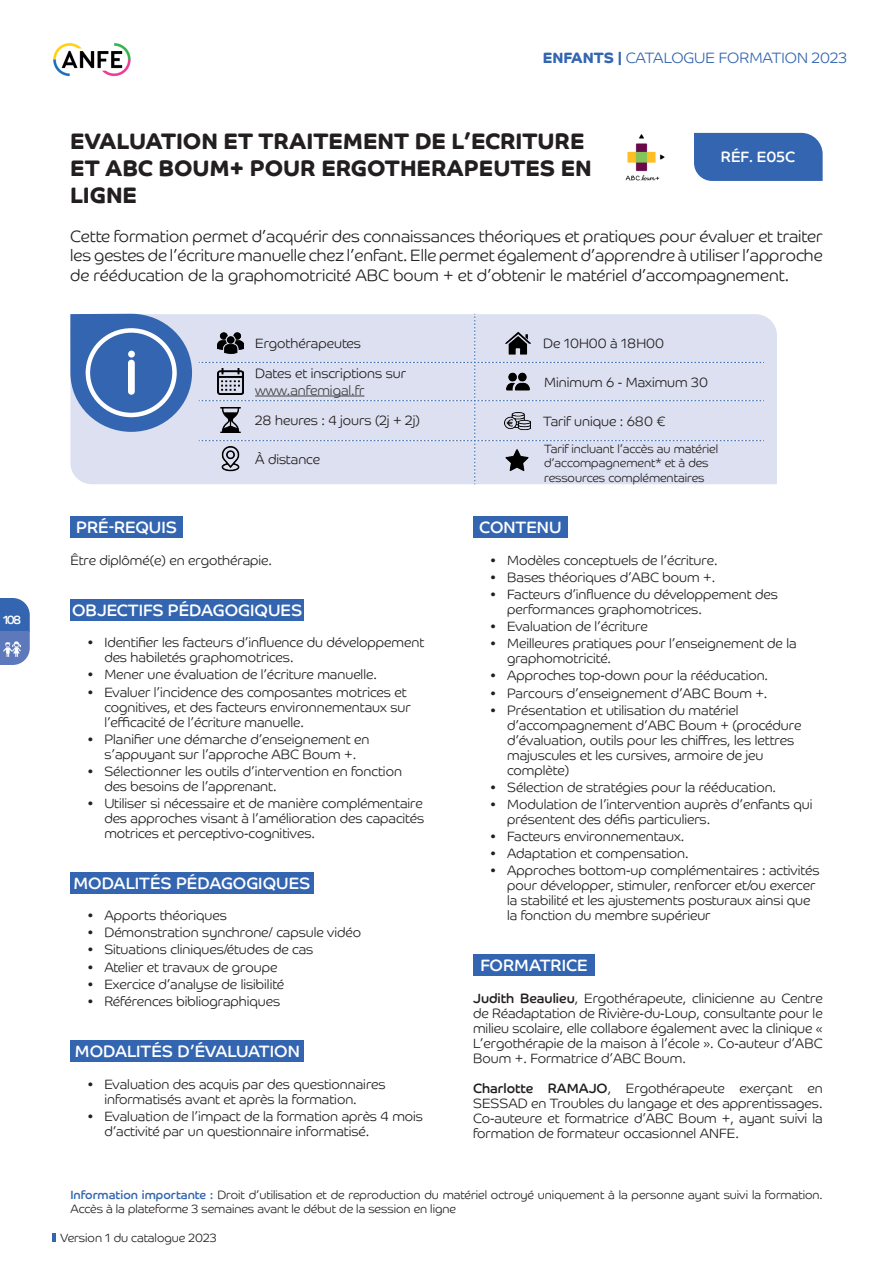
<style>
.page{position:relative;width:893px;height:1263px;background:#fff}
.page>*{position:absolute;margin:0;border:0;box-sizing:border-box;transform-origin:0 0}
.t1{font:700 22.5px/27px "Co Headline";color:#231f20}
.t2{font:300 16.5px/19.8px "Co Headline";color:#231f20;text-align:justify}
.t3{font:16.5px "Co Headline";color:#fff}
.t4{font:300 15px "Co Headline";color:#3365b0}
.t5{font:15px "Co Headline";color:#fff}
.t6{font:300 13.5px/15px "Co Headline";color:#231f20}
.t7{font:300 13.5px "Co Headline";color:#3e3e3f}
.t8{font:300 12px/14.4px "Co Headline";color:#231f20}
.t9{font:12px "Co Headline";color:#fff}
.s1{font-weight:700}
.s2{font-weight:400}
.s3{font-weight:400;color:#3365b0}
</style>
<div class="page">
<img style="left:53px;top:43px;width:78px;height:34px">
<div style="left:694px;top:133px;width:129px;height:48px;background:#3365b0"></div>
<svg style="left:52px;top:1233px;width:3px;height:9px"></svg>
<svg style="left:0;top:598px;width:30px;height:67px;background:#5479bb"></svg>
<div style="left:70px;top:517px;width:113px;height:21px;background:#3365b0"></div>
<div style="left:473px;top:517px;width:95px;height:21px;background:#3365b0"></div>
<div style="left:473px;top:954px;width:122px;height:22px;background:#3365b0"></div>
<div style="left:70px;top:314px;width:707px;height:170px;background:#dce0f0"></div>
<div style="left:199px;top:314px;width:565px;height:170px;background:#dce0f0"></div>
<svg style="left:70px;top:314px;width:122px;height:118px;background:#5a82bf"></svg>
<div style="left:86px;top:328px;width:91px;height:89px;border:4px solid #fff;border-radius:50%"></div>
<div style="left:128px;top:360px;width:7px;height:35px;background:#fff;border-radius:3px"></div>
<div style="left:128px;top:351px;width:7px;height:7px;background:#fff;border-radius:50%"></div>
<img style="left:505px;top:330px;width:25px;height:26px">
<img style="left:218px;top:330px;width:25px;height:26px">
<img style="left:218px;top:369px;width:25px;height:25px">
<img style="left:505px;top:369px;width:25px;height:25px">
<hr style="left:255px;top:396px;width:109px;height:1px;background:#3e3e3f">
<img style="left:218px;top:446px;width:25px;height:25px">
<img style="left:505px;top:408px;width:25px;height:26px">
<img style="left:218px;top:407px;width:25px;height:26px">
<img style="left:504px;top:447px;width:26px;height:26px">
<div style="left:70px;top:872px;width:244px;height:21px;background:#3365b0"></div>
<div style="left:70px;top:1041px;width:234px;height:21px;background:#3365b0"></div>
<img style="left:625px;top:134px;width:40px;height:47px">
<img style="left:3px;top:640px;width:17px;height:17px">
<div style="left:70px;top:599px;width:234px;height:21px;background:#3365b0"></div>
<p class="t9" style="left:3px;top:612px;width:19px">108</p>
<p class="t4" style="left:543px;top:49px;width:306px"><span class="s1">ENFANTS |</span> CATALOGUE FORMATION 2023</p>
<h1 class="t1" style="left:70px;top:128px;width:523px">EVALUATION ET TRAITEMENT DE L’ECRITURE<br>ET ABC BOUM+ POUR ERGOTHERAPEUTES EN<br>LIGNE</h1>
<p class="t5" style="left:721px;top:148px;width:76px">RÉF. E05C</p>
<p class="t2" style="left:70px;top:226px;width:754px">Cette formation permet d’acquérir des connaissances théoriques et pratiques pour évaluer et traiter les gestes de l’écriture manuelle chez l’enfant. Elle permet également d’apprendre à utiliser l’approche de rééducation de la graphomotricité ABC boum + et d’obtenir le matériel d’accompagnement.</p>
<p class="t6" style="left:255px;top:336px;width:107px">Ergothérapeutes</p>
<p class="t6" style="left:543px;top:336px;width:122px">De 10H00 à 18H00</p>
<p class="t6" style="left:255px;top:366px;width:152px">Dates et inscriptions sur</p>
<p class="t7" style="left:255px;top:382px;width:111px">www.anfemigal.fr</p>
<p class="t6" style="left:544px;top:374px;width:165px">Minimum 6 - Maximum 30</p>
<p class="t6" style="left:255px;top:413px;width:166px">28 heures : 4 jours (2j + 2j)</p>
<p class="t6" style="left:543px;top:414px;width:124px">Tarif unique : 680 €</p>
<p class="t6" style="left:255px;top:451px;width:66px">À distance</p>
<p class="t8" style="left:544px;top:441px;width:176px">Tarif incluant l’accès au matériel d’accompagnement* et à des ressources complémentaires</p>
<p class="t3" style="left:76px;top:518px;width:102px">PRÉ-REQUIS</p>
<p class="t6" style="left:70px;top:553px;width:203px">Être diplômé(e) en ergothérapie.</p>
<p class="t3" style="left:72px;top:600px;width:232px">OBJECTIFS PÉDAGOGIQUES</p>
<p class="t6" style="left:104px;top:635px;width:321px;text-indent:-17px">• Identifier les facteurs d’influence du développement des habiletés graphomotrices.</p>
<p class="t6" style="left:87px;top:667px;width:291px">• Mener une évaluation de l’écriture manuelle.</p>
<p class="t6" style="left:104px;top:684px;width:308px;text-indent:-17px">• Evaluer l’incidence des composantes motrices et cognitives, et des facteurs environnementaux sur l’efficacité de l’écriture manuelle.</p>
<p class="t6" style="left:87px;top:731px;width:284px;text-align:center">• Planifier une démarche d’enseignement en s’appuyant sur l’approche ABC Boum +.</p>
<p class="t6" style="left:104px;top:764px;width:299px;text-indent:-17px">• Sélectionner les outils d’intervention en fonction des besoins de l’apprenant.</p>
<p class="t6" style="left:104px;top:796px;width:321px;text-indent:-17px">• Utiliser si nécessaire et de manière complémentaire des approches visant à l’amélioration des capacités motrices et perceptivo-cognitives.</p>
<p class="t3" style="left:73px;top:873px;width:239px">MODALITÉS PÉDAGOGIQUES</p>
<p class="t6" style="left:87px;top:908px;width:141px">• Apports théoriques</p>
<p class="t6" style="left:87px;top:925px;width:275px">• Démonstration synchrone/ capsule vidéo</p>
<p class="t6" style="left:87px;top:942px;width:228px">• Situations cliniques/études de cas</p>
<p class="t6" style="left:87px;top:959px;width:191px">• Atelier et travaux de groupe</p>
<p class="t6" style="left:87px;top:976px;width:198px">• Exercice d’analyse de lisibilité</p>
<p class="t6" style="left:87px;top:994px;width:195px">• Références bibliographiques</p>
<p class="t3" style="left:75px;top:1042px;width:226px">MODALITÉS D’ÉVALUATION</p>
<p class="t6" style="left:104px;top:1077px;width:283px;text-indent:-17px">• Evaluation des acquis par des questionnaires informatisés avant et après la formation.</p>
<p class="t6" style="left:104px;top:1109px;width:320px;text-indent:-17px">• Evaluation de l’impact de la formation après 4 mois d’activité par un questionnaire informatisé.</p>
<p class="t3" style="left:479px;top:518px;width:84px">CONTENU</p>
<p class="t6" style="left:490px;top:553px;width:229px">• Modèles conceptuels de l’écriture.</p>
<p class="t6" style="left:490px;top:570px;width:227px">• Bases théoriques d’ABC boum +.</p>
<p class="t6" style="left:507px;top:587px;width:272px;text-indent:-17px">• Facteurs d’influence du développement des performances graphomotrices.</p>
<p class="t6" style="left:490px;top:619px;width:159px">• Evaluation de l’écriture</p>
<p class="t6" style="left:507px;top:636px;width:291px;text-indent:-17px">• Meilleures pratiques pour l’enseignement de la graphomotricité.</p>
<p class="t6" style="left:490px;top:668px;width:280px">• Approches top-down pour la rééducation.</p>
<p class="t6" style="left:490px;top:685px;width:279px">• Parcours d’enseignement d’ABC Boum +.</p>
<p class="t6" style="left:507px;top:703px;width:296px;text-indent:-17px">• Présentation et utilisation du matériel d’accompagnement d’ABC Boum + (procédure d’évaluation, outils pour les chiffres, les lettres majuscules et les cursives, armoire de jeu complète)</p>
<p class="t6" style="left:490px;top:780px;width:288px">• Sélection de stratégies pour la rééducation.</p>
<p class="t6" style="left:507px;top:797px;width:307px;text-indent:-17px">• Modulation de l’intervention auprès d’enfants qui présentent des défis particuliers.</p>
<p class="t6" style="left:490px;top:829px;width:196px">• Facteurs environnementaux.</p>
<p class="t6" style="left:490px;top:846px;width:200px">• Adaptation et compensation.</p>
<p class="t6" style="left:507px;top:863px;width:314px;text-indent:-17px">• Approches bottom-up complémentaires : activités pour développer, stimuler, renforcer et/ou exercer la stabilité et les ajustements posturaux ainsi que la fonction du membre supérieur</p>
<p class="t3" style="left:480px;top:956px;width:109px">FORMATRICE</p>
<p class="t6" style="left:473px;top:990px;width:351px;text-align:justify"><span class="s2">Judith Beaulieu</span>, Ergothérapeute, clinicienne au Centre de Réadaptation de Rivière-du-Loup, consultante pour le milieu scolaire, elle collabore également avec la clinique « L’ergothérapie de la maison à l’école ». Co-auteur d’ABC Boum +. Formatrice d’ABC Boum.</p>
<p class="t6" style="left:473px;top:1080px;width:351px;text-align:justify"><span class="s2">Charlotte RAMAJO</span>, Ergothérapeute exerçant en SESSAD en Troubles du langage et des apprentissages.<br>Co-auteure et formatrice d’ABC Boum +, ayant suivi la formation de formateur occasionnel ANFE.</p>
<p class="t8" style="left:70px;top:1187px;width:754px"><span class="s3">Information importante :</span> Droit d’utilisation et de reproduction du matériel octroyé uniquement à la personne ayant suivi la formation.<br>Accès à la plateforme 3 semaines avant le début de la session en ligne</p>
<p class="t8" style="left:60px;top:1230px;width:158px">Version 1 du catalogue 2023</p>
</div>
